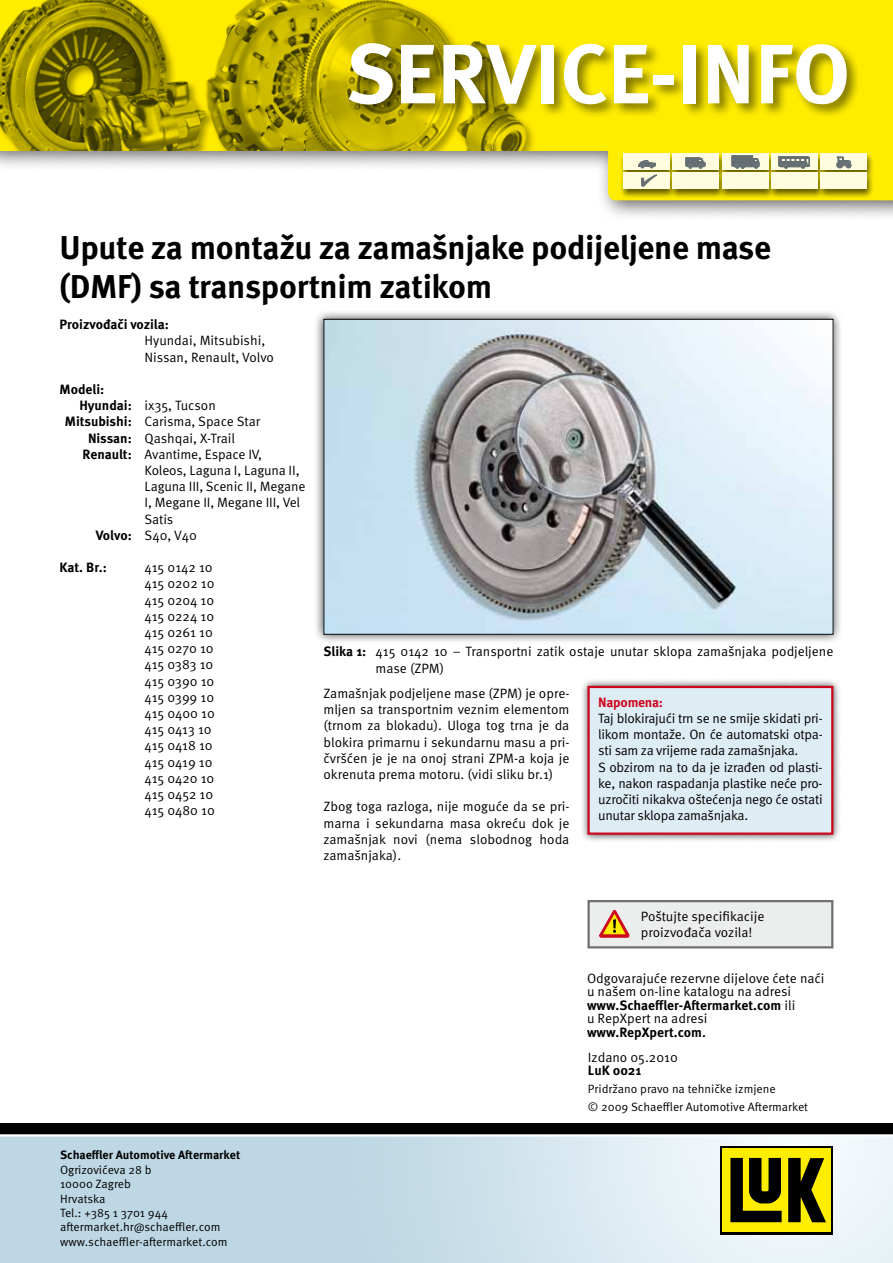
<style>
.page{position:relative;width:893px;height:1263px;background:#fff}
.page>*{position:absolute;margin:0;border:0;box-sizing:border-box;transform-origin:0 0}
.t1{font:700 84px "Meta Pro";color:#fff}
.t2{font:700 33px/39.6px "Meta Pro";letter-spacing:-.01em;color:#000}
.t3{font:13.5px/16.2px "Meta Pro Norm";letter-spacing:-.01em;color:#000}
.t4{font:700 13.5px "Meta Pro";color:#000}
.t5{font:700 13.5px "Meta Pro";letter-spacing:-.02em;color:#cd071e}
.t6{font:12px/14.4px "Meta Pro Norm";color:#000}
.t7{font:700 12px "Meta Pro";color:#000}
.s1{font-family:"Meta Pro";font-weight:700}
.s2{font-family:"Meta Pro Norm";font-weight:400}
.s3{font-weight:500}
</style>
<div class="page">
<img style="left:0;top:1136px;width:893px;height:127px">
<div style="left:0;top:1123px;width:893px;height:12px;background:#000"></div>
<hr style="left:0;top:1134px;width:893px;height:2px;background:#fff">
<div style="left:0;top:0;width:893px;height:222px;background:#000;opacity:.6"></div>
<img style="left:0;top:0;width:893px;height:150px">
<div style="left:346px;top:40px;width:515px;height:79px;background:#000;opacity:.5"></div>
<svg style="left:720px;top:1146px;width:113px;height:88px"></svg>
<div style="left:723px;top:1148px;width:108px;height:84px;background:#ffed00"></div>
<svg style="left:788px;top:1158px;width:38px;height:64px"></svg>
<svg style="left:730px;top:1158px;width:52px;height:64px"></svg>
<svg style="left:608px;top:150px;width:285px;height:50px;background:#ded773"></svg>
<div style="left:589px;top:901px;width:243px;height:46px;background:#eceded"></div>
<div style="left:587px;top:900px;width:246px;height:48px;border:2px solid #707172"></div>
<svg style="left:599px;top:910px;width:30px;height:27px"></svg>
<div style="left:580px;top:678px;width:261px;height:164px;background:#000;opacity:.7"></div>
<div style="left:589px;top:687px;width:243px;height:147px;background:#deecf3"></div>
<div style="left:587px;top:686px;width:246px;height:149px;border:2px solid #cd071e"></div>
<div style="left:314px;top:309px;width:529px;height:335px;background:#000;opacity:.75"></div>
<img style="left:325px;top:321px;width:506px;height:312px">
<div style="left:323px;top:319px;width:510px;height:316px;border:1px solid #000"></div>
<h1 class="t1" style="left:346px;top:8px;width:506px">SERVICE-INFO</h1>
<h2 class="t2" style="left:60px;top:225px;width:713px">Upute za montažu za zamašnjake podijeljene mase (DMF) sa transportnim zatikom</h2>
<p class="t4" style="left:60px;top:314px;width:111px">Proizvođači vozila:</p>
<p class="t3" style="left:145px;top:332px;width:131px">Hyundai, Mitsubishi,<br>Nissan, Renault, Volvo</p>
<p class="t4" style="left:60px;top:379px;width:46px">Modeli:</p>
<p class="t3" style="left:79px;top:396px;width:138px"><span class="s1">Hyundai:</span> ix35, Tucson</p>
<p class="t3" style="left:65px;top:413px;width:197px"><span class="s1">Mitsubishi:</span> Carisma, Space Star</p>
<p class="t3" style="left:88px;top:429px;width:149px"><span class="s1">Nissan:</span> Qashqai, X-Trail</p>
<p class="t3" style="left:82px;top:445px;width:181px"><span class="s1">Renault:</span> Avantime, Espace IV,</p>
<p class="t3" style="left:145px;top:461px;width:156px">Koleos, Laguna I, Laguna II,</p>
<p class="t3" style="left:145px;top:477px;width:162px">Laguna III, Scenic II, Megane</p>
<p class="t3" style="left:145px;top:494px;width:157px">I, Megane II, Megane III, Vel</p>
<p class="t3" style="left:145px;top:510px;width:30px">Satis</p>
<p class="t3" style="left:96px;top:526px;width:103px"><span class="s1">Volvo:</span> S40, V40</p>
<p class="t4" style="left:60px;top:557px;width:49px">Kat. Br.:</p>
<p class="t3" style="left:145px;top:558px;width:72px">415 0142 10<br>415 0202 10<br>415 0204 10<br>415 0224 10<br>415 0261 10<br>415 0270 10<br>415 0383 10<br>415 0390 10<br>415 0399 10<br>415 0400 10<br>415 0413 10<br>415 0418 10<br>415 0419 10<br>415 0420 10<br>415 0452 10<br>415 0480 10</p>
<p class="t3" style="left:376px;top:643px;width:459px;text-indent:-52px"><span class="s1">Slika 1:</span> 415 0142 10 – Transportni zatik ostaje unutar sklopa zamašnjaka podjeljene mase (ZPM)</p>
<p class="t3" style="left:323px;top:684px;width:247px;text-align:justify">Zamašnjak podjeljene mase (ZPM) je opre&shy;mljen sa transportnim veznim elementom (trnom za blokadu). Uloga tog trna je da blokira primarnu i sekundarnu masu a pri&shy;čvršćen je je na onoj strani ZPM-a koja je okrenuta prema motoru. (vidi sliku br.1)</p>
<p class="t3" style="left:323px;top:798px;width:247px;text-align:justify">Zbog toga razloga, nije moguće da se pri&shy;marna i sekundarna masa okreću dok je zamašnjak novi (nema slobodnog hoda zamašnjaka).</p>
<p class="t5" style="left:598px;top:691px;width:66px">Napomena:</p>
<p class="t3" style="left:598px;top:709px;width:226px">Taj blokirajući trn se ne smije skidati pri&shy;likom montaže. On će automatski otpa&shy;sti sam za vrijeme rada zamašnjaka.<br>S obzirom na to da je izrađen od plasti&shy;ke, nakon raspadanja plastike neće pro&shy;uzročiti nikakva oštećenja nego će ostati unutar sklopa zamašnjaka.</p>
<p class="t7" style="left:60px;top:1146px;width:182px">Schaeffler Automotive Aftermarket</p>
<p class="t6" style="left:60px;top:1161px;width:169px">Ogrizovićeva 28 b<br>10000 Zagreb<br>Hrvatska<br>Tel.: +385 1 3701 944 aftermarket.hr@schaeffler.com www.schaeffler-aftermarket.com</p>
<p class="t3" style="left:641px;top:907px;width:125px">Poštujte specifikacije proizvođača vozila!</p>
<p class="t3" style="left:587px;top:970px;width:239px;line-height:13.5px">Odgovarajuće rezervne dijelove ćete naći u našem on-line katalogu na adresi</p>
<p class="t4" style="left:587px;top:994px;width:210px">www.Schaeffler-Aftermarket.com <span class="s2">ili</span></p>
<p class="t3" style="left:587px;top:1009px;width:122px">u RepXpert na adresi</p>
<p class="t4" style="left:587px;top:1021px;width:120px">www.RepXpert.com<span class="s3">.</span></p>
<p class="t3" style="left:588px;top:1048px;width:91px">Izdano 05.2010</p>
<p class="t4" style="left:588px;top:1060px;width:55px">LuK 0021</p>
<p class="t6" style="left:588px;top:1079px;width:222px;line-height:18px">Pridržano pravo na tehničke izmjene<br>© 2009 Schaeffler Automotive Aftermarket</p>
</div>
